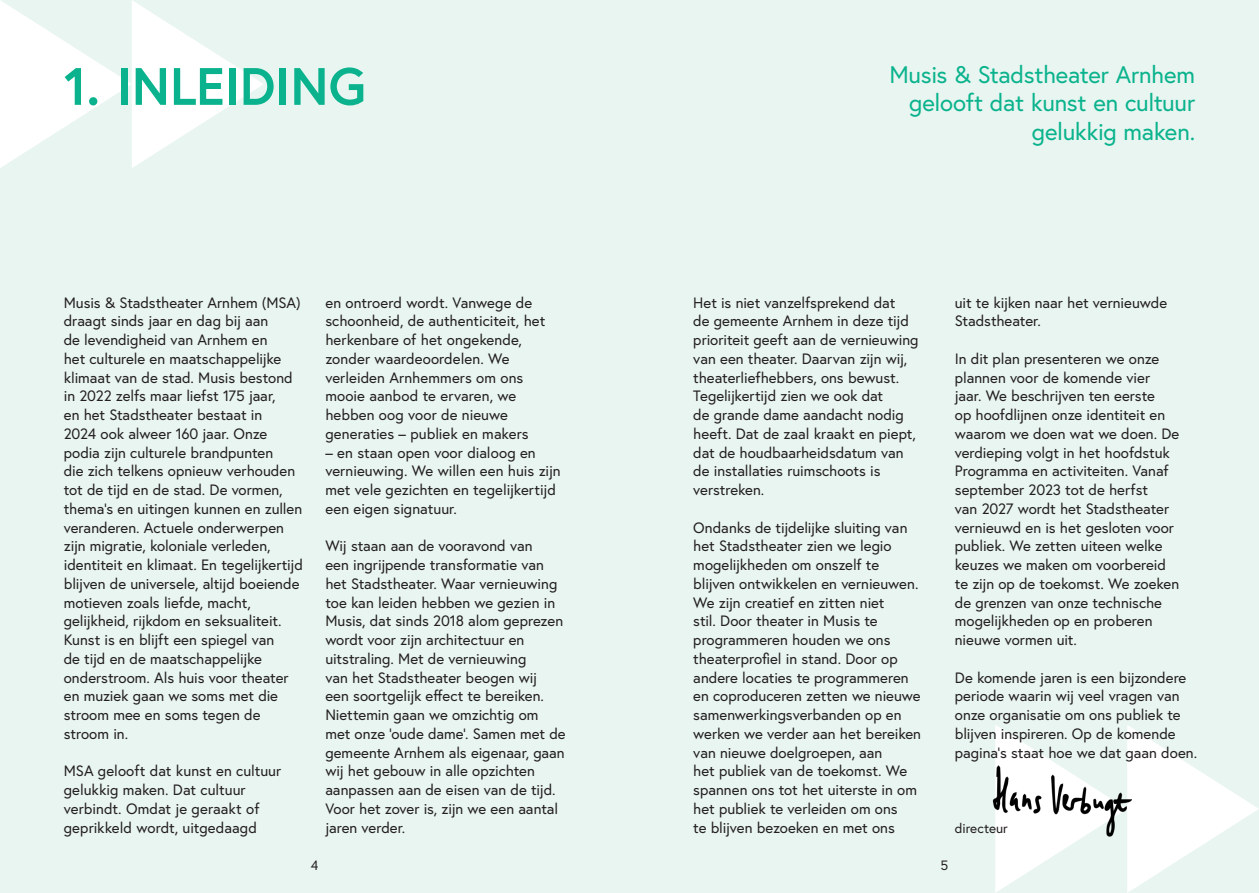
<style>
.page{position:relative;width:1259px;height:893px;background:#e9f5f0}
.page>*{position:absolute;margin:0;border:0;box-sizing:border-box;transform-origin:0 0}
.Leestekst{font:700 52.5px "Europa";letter-spacing:-.005em;color:#0ab38d}
.Leestekst-2{font:24px/28.8px "Europa";letter-spacing:-.01em;color:#0ab38d;text-align:right}
.Leestekst-3{font:15px/18.8px "Europa";letter-spacing:-.005em;color:#231f20}
.Leestekst-4{font:13.5px "Europa";color:#231f20}
</style>
<div class="page">
<svg style="left:995px;top:725px;width:263px;height:168px"></svg>
<svg style="left:0;top:0;width:263px;height:168px"></svg>
<img style="left:992px;top:762px;width:139px;height:78px">
<p class="Leestekst" style="left:64px;top:51px;width:304px">1. INLEIDING</p>
<p class="Leestekst-3" style="left:64px;top:293px;width:241px">Musis &amp; Stadstheater Arnhem (MSA) draagt sinds jaar en dag bij aan<br>de levendigheid van Arnhem en<br>het culturele en maatschappelijke klimaat van de stad. Musis bestond in 2022 zelfs maar liefst 175 jaar,<br>en het Stadstheater bestaat in<br>2024 ook alweer 160 jaar. Onze podia zijn culturele brandpunten<br>die zich telkens opnieuw verhouden tot de tijd en de stad. De vormen, thema’s en uitingen kunnen en zullen veranderen. Actuele onderwerpen zijn migratie, koloniale verleden, identiteit en klimaat. En tegelijkertijd blijven de universele, altijd boeiende motieven zoals liefde, macht, gelijkheid, rijkdom en seksualiteit.<br>Kunst is en blijft een spiegel van<br>de tijd en de maatschappelijke onderstroom. Als huis voor theater en muziek gaan we soms met die stroom mee en soms tegen de stroom in.</p>
<p class="Leestekst-3" style="left:64px;top:761px;width:219px">MSA gelooft dat kunst en cultuur gelukkig maken. Dat cultuur verbindt. Omdat je geraakt of geprikkeld wordt, uitgedaagd</p>
<p class="Leestekst-3" style="left:325px;top:293px;width:221px">en ontroerd wordt. Vanwege de schoonheid, de authenticiteit, het herkenbare of het ongekende, zonder waardeoordelen. We verleiden Arnhemmers om ons mooie aanbod te ervaren, we hebben oog voor de nieuwe generaties – publiek en makers</p>
<p class="Leestekst-3" style="left:325px;top:443px;width:237px">– en staan open voor dialoog en vernieuwing. We willen een huis zijn met vele gezichten en tegelijkertijd een eigen signatuur.</p>
<p class="Leestekst-3" style="left:325px;top:536px;width:242px">Wij staan aan de vooravond van<br>een ingrijpende transformatie van het Stadstheater. Waar vernieuwing toe kan leiden hebben we gezien in<br>Musis, dat sinds 2018 alom geprezen wordt voor zijn architectuur en uitstraling. Met de vernieuwing<br>van het Stadstheater beogen wij<br>een soortgelijk effect te bereiken.<br>Niettemin gaan we omzichtig om met onze ‘oude dame’. Samen met de gemeente Arnhem als eigenaar, gaan wij het gebouw in alle opzichten aanpassen aan de eisen van de tijd.<br>Voor het zover is, zijn we een aantal jaren verder.</p>
<p class="Leestekst-2" style="left:889px;top:59px;width:307px">Musis &amp; Stadstheater Arnhem gelooft dat kunst en cultuur</p>
<p class="Leestekst-2" style="left:1031px;top:117px;width:165px">gelukkig maken.</p>
<p class="Leestekst-3" style="left:693px;top:293px;width:227px">Het is niet vanzelfsprekend dat<br>de gemeente Arnhem in deze tijd prioriteit geeft aan de vernieuwing van een theater. Daarvan zijn wij, theaterliefhebbers, ons bewust.<br>Tegelijkertijd zien we ook dat<br>de grande dame aandacht nodig heeft. Dat de zaal kraakt en piept, dat de houdbaarheidsdatum van de installaties ruimschoots is verstreken.</p>
<p class="Leestekst-3" style="left:693px;top:518px;width:229px">Ondanks de tijdelijke sluiting van het Stadstheater zien we legio mogelijkheden om onszelf te blijven ontwikkelen en vernieuwen.<br>We zijn creatief en zitten niet<br>stil. Door theater in Musis te programmeren houden we ons theaterprofiel in stand. Door op andere locaties te programmeren en coproduceren zetten we nieuwe samenwerkingsverbanden op en werken we verder aan het bereiken van nieuwe doelgroepen, aan<br>het publiek van de toekomst. We spannen ons tot het uiterste in om het publiek te verleiden om ons<br>te blijven bezoeken en met ons</p>
<p class="Leestekst-3" style="left:955px;top:293px;width:214px">uit te kijken naar het vernieuwde<br>Stadstheater.</p>
<p class="Leestekst-3" style="left:955px;top:349px;width:226px">In dit plan presenteren we onze plannen voor de komende vier jaar. We beschrijven ten eerste<br>op hoofdlijnen onze identiteit en waarom we doen wat we doen. De verdieping volgt in het hoofdstuk<br>Programma en activiteiten. Vanaf september 2023 tot de herfst<br>van 2027 wordt het Stadstheater vernieuwd en is het gesloten voor publiek. We zetten uiteen welke keuzes we maken om voorbereid te zijn op de toekomst. We zoeken de grenzen van onze technische mogelijkheden op en proberen nieuwe vormen uit.</p>
<p class="Leestekst-3" style="left:955px;top:668px;width:244px">De komende jaren is een bijzondere periode waarin wij veel vragen van onze organisatie om ons publiek te blijven inspireren. Op de komende pagina’s staat hoe we dat gaan doen.</p>
<p class="Leestekst-4" style="left:955px;top:819px;width:55px">directeur</p>
<p class="Leestekst-4" style="left:311px;top:857px;width:9px">4</p>
<p class="Leestekst-4" style="left:940px;top:857px;width:9px">5</p>
</div>
